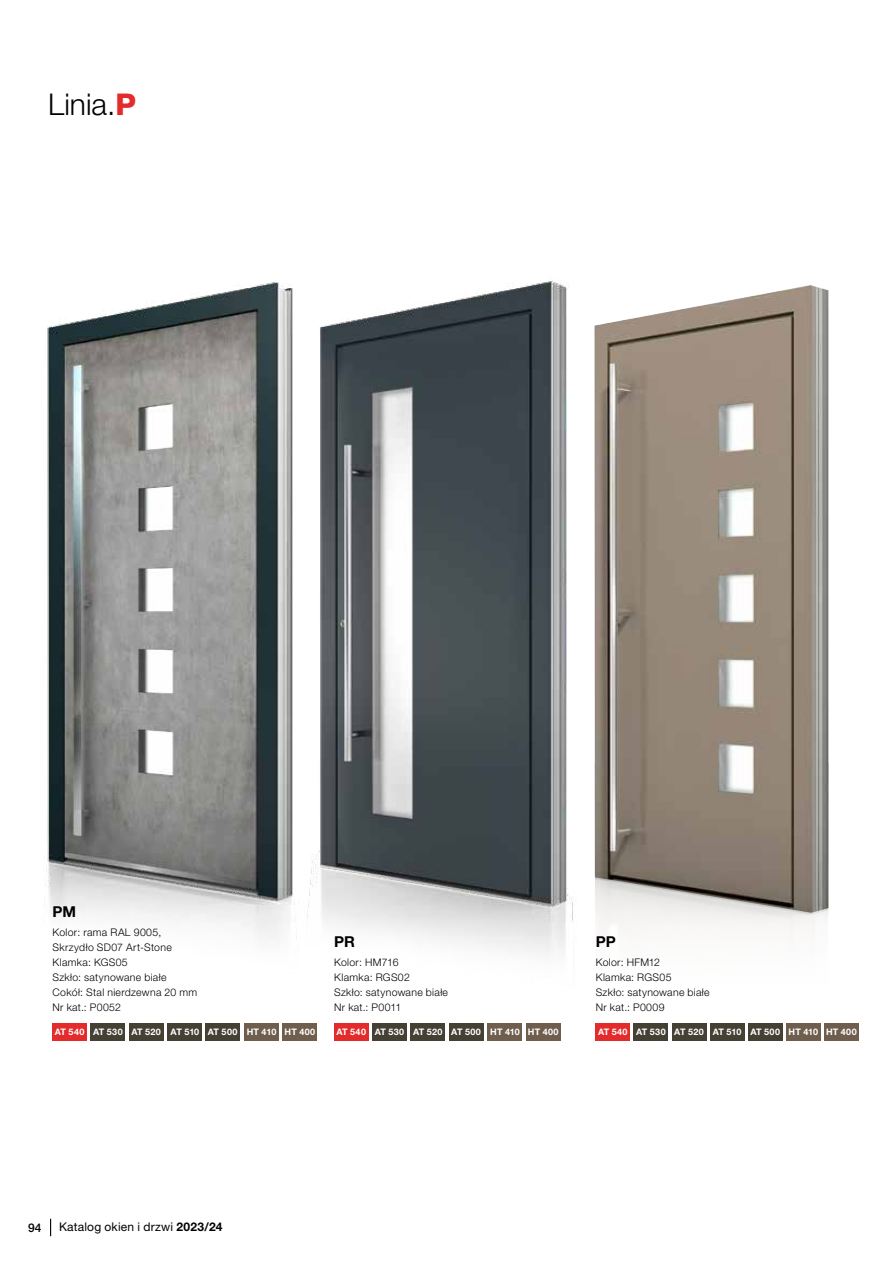
<style>
.page{position:relative;width:893px;height:1263px;background:#fff}
.page>*{position:absolute;margin:0;border:0;box-sizing:border-box;transform-origin:0 0}
.t1{font:300 30px "Helvetica Neue LT Pro";color:#000}
.t2{font:700 15px "Helvetica Neue LT Pro";color:#000}
.t3{font:12px "Helvetica Neue LT Pro";letter-spacing:.015em;color:#000}
.t4{font:500 12px "Helvetica Neue LT Pro";color:#000}
.t5{font:300 10.5px/15px "Helvetica Neue LT Pro";letter-spacing:.03em;color:#000}
.t6{font:700 9px "Helvetica Neue LT Pro";letter-spacing:.025em;color:#fff}
.s1{font-weight:800;color:#e42b2b}
.s2{font-weight:700}
</style>
<div class="page">
<img style="left:44px;top:282px;width:253px;height:758px">
<img style="left:303px;top:280px;width:270px;height:761px">
<div style="left:334px;top:1023px;width:34px;height:17px;background:#e42b2b"></div>
<div style="left:372px;top:1023px;width:34px;height:17px;background:#454034"></div>
<div style="left:411px;top:1023px;width:34px;height:17px;background:#454034"></div>
<div style="left:488px;top:1023px;width:34px;height:17px;background:#6f5d4d"></div>
<div style="left:526px;top:1023px;width:34px;height:17px;background:#6f5d4d"></div>
<div style="left:449px;top:1023px;width:34px;height:17px;background:#454034"></div>
<img style="left:594px;top:285px;width:234px;height:628px">
<div style="left:596px;top:1023px;width:34px;height:17px;background:#e42b2b"></div>
<div style="left:634px;top:1023px;width:34px;height:17px;background:#454034"></div>
<div style="left:672px;top:1023px;width:34px;height:17px;background:#454034"></div>
<div style="left:786px;top:1023px;width:34px;height:17px;background:#6f5d4d"></div>
<div style="left:824px;top:1023px;width:34px;height:17px;background:#6f5d4d"></div>
<div style="left:748px;top:1023px;width:34px;height:17px;background:#454034"></div>
<div style="left:710px;top:1023px;width:34px;height:17px;background:#454034"></div>
<div style="left:53px;top:1023px;width:34px;height:17px;background:#e42b2b"></div>
<div style="left:91px;top:1023px;width:34px;height:17px;background:#454034"></div>
<div style="left:129px;top:1023px;width:34px;height:17px;background:#454034"></div>
<div style="left:245px;top:1023px;width:34px;height:17px;background:#6f5d4d"></div>
<div style="left:283px;top:1023px;width:34px;height:17px;background:#6f5d4d"></div>
<div style="left:206px;top:1023px;width:34px;height:17px;background:#454034"></div>
<div style="left:168px;top:1023px;width:34px;height:17px;background:#454034"></div>
<svg style="left:50px;top:1219px;width:1px;height:17px"></svg>
<h1 class="t1" style="left:48px;top:86px;width:89px">Linia.<span class="s1">P</span></h1>
<h2 class="t2" style="left:53px;top:902px;width:25px">PM</h2>
<p class="t5" style="left:53px;top:924px;width:146px">Kolor: rama RAL 9005,<br>Skrzydło SD07 Art-Stone<br>Klamka: KGS05<br>Szkło: satynowane białe<br>Cokół: Stal nierdzewna 20 mm<br>Nr kat.: P0052</p>
<h2 class="t2" style="left:334px;top:932px;width:22px">PR</h2>
<p class="t5" style="left:334px;top:954px;width:115px">Kolor: HM716<br>Klamka: RGS02<br>Szkło: satynowane białe<br>Nr kat.: P0011</p>
<h2 class="t2" style="left:596px;top:932px;width:21px">PP</h2>
<p class="t5" style="left:596px;top:954px;width:115px">Kolor: HFM12<br>Klamka: RGS05<br>Szkło: satynowane białe<br>Nr kat.: P0009</p>
<p class="t6" style="left:55px;top:1026px;width:262px">AT 540 AT 530 AT 520 AT 510 AT 500 HT 410 HT 400</p>
<p class="t6" style="left:336px;top:1026px;width:224px">AT 540 AT 530 AT 520 AT 500 HT 410 HT 400</p>
<p class="t6" style="left:598px;top:1026px;width:260px">AT 540 AT 530 AT 520 AT 510 AT 500 HT 410 HT 400</p>
<p class="t4" style="left:28px;top:1220px;width:15px">94</p>
<p class="t3" style="left:59px;top:1219px;width:165px">Katalog okien i drzwi <span class="s2">2023/24</span></p>
</div>
